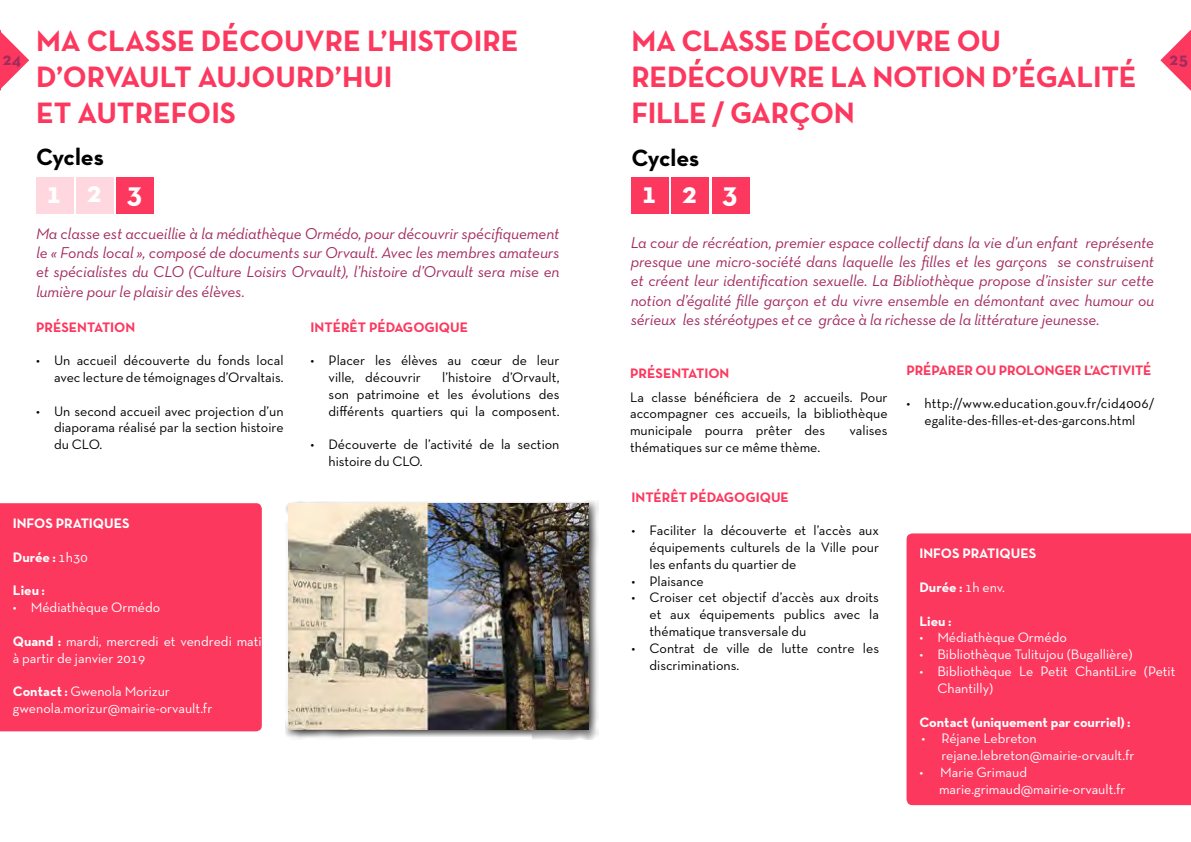
<style>
.page{position:relative;width:1191px;height:842px;background:#fff}
.page>*{position:absolute;margin:0;border:0;box-sizing:border-box;transform-origin:0 0}
.t1{font:700 30px/36px "Neutra Text TF";letter-spacing:-.01em;color:#fc385e}
.t2{font:700 30px "Neutra Text TF";letter-spacing:.825em;color:#fff}
.t3{font:700 24px "Neutra Text TF";letter-spacing:-.005em;color:#000}
.t4{font:700 18px "Neutra Text TF";color:#a32b5e}
.t5{font:italic 16px/19.2px "Neutra Text TF";letter-spacing:-.01em;color:#a32b5e;text-align:justify}
.t6{font:14px/16.8px "Neutra Text TF";color:#000;text-align:justify}
.t7{font:14px/16.8px "Neutra Text TF";color:#fff}
.t8{font:700 14px "Neutra Text TF";color:#fff}
.t9{font:700 14px "Neutra Text TF";color:#fc385e}
.s1{font-weight:400}
.s2{font-weight:700}
</style>
<div class="page">
<div style="left:36px;top:177px;width:37px;height:37px;background:#fed7df"></div>
<div style="left:76px;top:177px;width:37px;height:37px;background:#fed7df"></div>
<div style="left:117px;top:177px;width:37px;height:37px;background:#fc385e"></div>
<svg style="left:0;top:30px;width:29px;height:61px"></svg>
<div style="left:631px;top:177px;width:37px;height:37px;background:#fc385e"></div>
<div style="left:672px;top:177px;width:37px;height:37px;background:#fc385e"></div>
<div style="left:712px;top:177px;width:37px;height:37px;background:#fc385e"></div>
<svg style="left:906px;top:533px;width:285px;height:272px;background:#fc4064"></svg>
<div style="left:0;top:503px;width:262px;height:228px;background:#fc385e"></div>
<div style="left:286px;top:501px;width:313px;height:239px;background:#000;opacity:.75"></div>
<img style="left:288px;top:503px;width:300px;height:226px">
<svg style="left:1160px;top:30px;width:31px;height:61px"></svg>
<p class="t4" style="left:3px;top:48px;width:20px">24</p>
<h1 class="t1" style="left:36px;top:22px;width:484px">MA CLASSE DÉCOUVRE L’HISTOIRE<br>D’ORVAULT AUJOURD’HUI<br>ET AUTREFOIS</h1>
<h2 class="t3" style="left:36px;top:142px;width:69px">Cycles</h2>
<h1 class="t2" style="left:46px;top:174px;width:98px">123</h1>
<p class="t5" style="left:36px;top:224px;width:525px">Ma classe est accueillie à la médiathèque Ormédo, pour découvrir spécifiquement le « Fonds local », composé de documents sur Orvault. Avec les membres amateurs et spécialistes du CLO (Culture Loisirs Orvault), l’histoire d’Orvault sera mise en lumière pour le plaisir des élèves.</p>
<p class="t9" style="left:36px;top:318px;width:101px">PRÉSENTATION</p>
<p class="t6" style="left:36px;top:352px;width:249px;text-align:right">• Un accueil découverte du fonds local avec lecture de témoignages d’Orvaltais.</p>
<p class="t6" style="left:54px;top:402px;width:231px;text-indent:-18px">• Un second accueil avec projection d’un diaporama réalisé par la section histoire du CLO.</p>
<p class="t9" style="left:310px;top:318px;width:159px">INTÉRÊT PÉDAGOGIQUE</p>
<p class="t6" style="left:328px;top:352px;width:232px;text-indent:-18px">• Placer les élèves au cœur de leur ville, découvrir</p>
<p class="t6" style="left:328px;top:369px;width:232px;text-indent:114px">l’histoire d’Orvault, son patrimoine et les évolutions des différents quartiers qui la composent.</p>
<p class="t6" style="left:328px;top:436px;width:232px;text-indent:-18px">• Découverte de l’activité de la section histoire du CLO.</p>
<p class="t8" style="left:13px;top:515px;width:118px">INFOS PRATIQUES</p>
<p class="t8" style="left:13px;top:548px;width:76px">Durée : <span class="s1">1h30</span></p>
<p class="t8" style="left:13px;top:582px;width:33px">Lieu :</p>
<p class="t7" style="left:13px;top:599px;width:149px">• Médiathèque Ormédo</p>
<p class="t7" style="left:13px;top:632px;width:257px"><span class="s2">Quand :</span> mardi, mercredi et vendredi matin à partir de janvier 2019</p>
<p class="t7" style="left:13px;top:683px;width:201px"><span class="s2">Contact :</span> Gwenola Morizur gwenola.morizur@mairie-orvault.fr</p>
<h1 class="t1" style="left:631px;top:22px;width:507px">MA CLASSE DÉCOUVRE OU<br>REDÉCOUVRE LA NOTION D’ÉGALITÉ<br>FILLE / GARÇON</h1>
<h2 class="t3" style="left:631px;top:142px;width:69px">Cycles</h2>
<h1 class="t2" style="left:641px;top:174px;width:98px">123</h1>
<p class="t5" style="left:631px;top:233px;width:525px">La cour de récréation, premier espace collectif dans la vie d’un enfant représente presque une micro-société dans laquelle les filles et les garçons se construisent et créent leur identification sexuelle. La Bibliothèque propose d’insister sur cette notion d’égalité fille garçon et du vivre ensemble en démontant avec humour ou sérieux les stéréotypes et ce grâce à la richesse de la littérature jeunesse.</p>
<p class="t9" style="left:630px;top:364px;width:101px">PRÉSENTATION</p>
<p class="t6" style="left:630px;top:388px;width:259px">La classe bénéficiera de 2 accueils. Pour accompagner ces accueils, la bibliothèque municipale pourra prêter des</p>
<p class="t6" style="left:849px;top:422px;width:39px">valises</p>
<p class="t6" style="left:630px;top:439px;width:192px">thématiques sur ce même thème.</p>
<p class="t9" style="left:906px;top:361px;width:246px">PRÉPARER OU PROLONGER L’ACTIVITÉ</p>
<p class="t6" style="left:906px;top:395px;width:250px;text-align:center">• http://www.education.gouv.fr/cid4006/ egalite-des-filles-et-des-garcons.html</p>
<p class="t4" style="left:1169px;top:47px;width:20px">25</p>
<p class="t9" style="left:631px;top:488px;width:159px">INTÉRÊT PÉDAGOGIQUE</p>
<p class="t6" style="left:649px;top:522px;width:231px;text-indent:-18px">• Faciliter la découverte et l’accès aux équipements culturels de la Ville pour les enfants du quartier de</p>
<p class="t6" style="left:631px;top:572px;width:74px">• Plaisance</p>
<p class="t6" style="left:649px;top:589px;width:231px;text-indent:-18px">• Croiser cet objectif d’accès aux droits et aux équipements publics avec la thématique transversale du</p>
<p class="t6" style="left:649px;top:639px;width:231px;text-indent:-18px">• Contrat de ville de lutte contre les discriminations.</p>
<p class="t8" style="left:919px;top:545px;width:118px">INFOS PRATIQUES</p>
<p class="t8" style="left:919px;top:579px;width:87px">Durée : <span class="s1">1h env.</span></p>
<p class="t8" style="left:919px;top:612px;width:33px">Lieu :</p>
<p class="t7" style="left:919px;top:629px;width:149px">• Médiathèque Ormédo</p>
<p class="t7" style="left:919px;top:646px;width:215px">• Bibliothèque Tulitujou (Bugallière)</p>
<p class="t7" style="left:937px;top:663px;width:239px;text-indent:-18px">• Bibliothèque Le Petit ChantiLire (Petit<br>Chantilly)</p>
<p class="t8" style="left:919px;top:713px;width:212px">Contact (uniquement par courriel) :</p>
<p class="t7" style="left:941px;top:730px;width:195px;text-indent:-20px">• Réjane Lebreton rejane.lebreton@mairie-orvault.fr</p>
<p class="t7" style="left:939px;top:763px;width:188px;text-indent:-20px">• Marie Grimaud marie.grimaud@mairie-orvault.fr</p>
</div>
